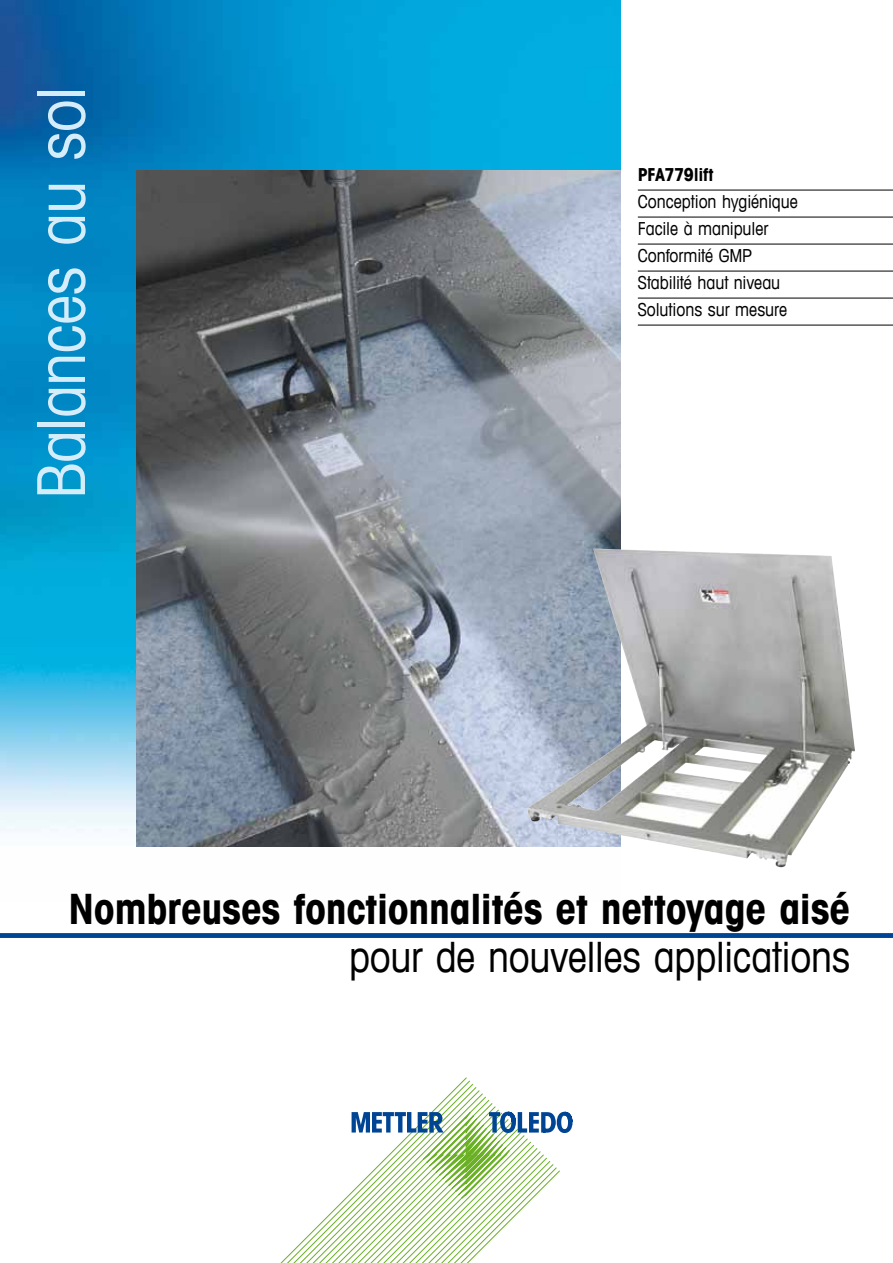
<style>
.page{position:relative;width:893px;height:1263px;background:#fff}
.page>*{position:absolute;margin:0;border:0;box-sizing:border-box;transform-origin:0 0}
.t1{font:condensed 66px "Avant Garde Com";letter-spacing:-.015em;color:#d5edfa}
.t2{font:700 condensed 42px "Avant Garde Com";letter-spacing:-.01em;color:#000}
.t3{font:condensed 42px "Avant Garde Com";letter-spacing:-.005em;color:#000}
.t4{font:condensed 18px/27px "Avant Garde Com";letter-spacing:-.005em;color:#000}
.t5{font:700 condensed 18px "Avant Garde Com";letter-spacing:-.015em;color:#000}
</style>
<div class="page">
<svg style="left:280px;top:1077px;width:252px;height:186px"></svg>
<svg style="left:352px;top:1111px;width:221px;height:88px"></svg>
<div style="left:0;top:933px;width:893px;height:5px;background:#004595"></div>
<img style="left:0;top:0;width:621px;height:847px">
<img style="left:136px;top:170px;width:485px;height:676px">
<img style="left:527px;top:549px;width:328px;height:318px">
<hr style="left:638px;top:190px;width:255px;height:1px;background:#000">
<hr style="left:638px;top:217px;width:255px;height:1px;background:#000">
<hr style="left:638px;top:244px;width:255px;height:1px;background:#000">
<hr style="left:638px;top:271px;width:255px;height:1px;background:#000">
<hr style="left:638px;top:298px;width:255px;height:1px;background:#000">
<hr style="left:638px;top:325px;width:255px;height:1px;background:#000">
<h1 class="t1" style="left:20px;top:499px;width:415px;rotate:-90deg">Balances au sol</h1>
<p class="t5" style="left:638px;top:163px;width:77px">PFA779lift</p>
<p class="t4" style="left:638px;top:188px;width:162px">Conception hygiénique<br>Facile à manipuler<br>Conformité GMP<br>Stabilité haut niveau<br>Solutions sur mesure</p>
<h2 class="t2" style="left:69px;top:881px;width:783px">Nombreuses fonctionnalités et nettoyage aisé</h2>
<h2 class="t3" style="left:349px;top:931px;width:503px">pour de nouvelles applications</h2>
</div>
